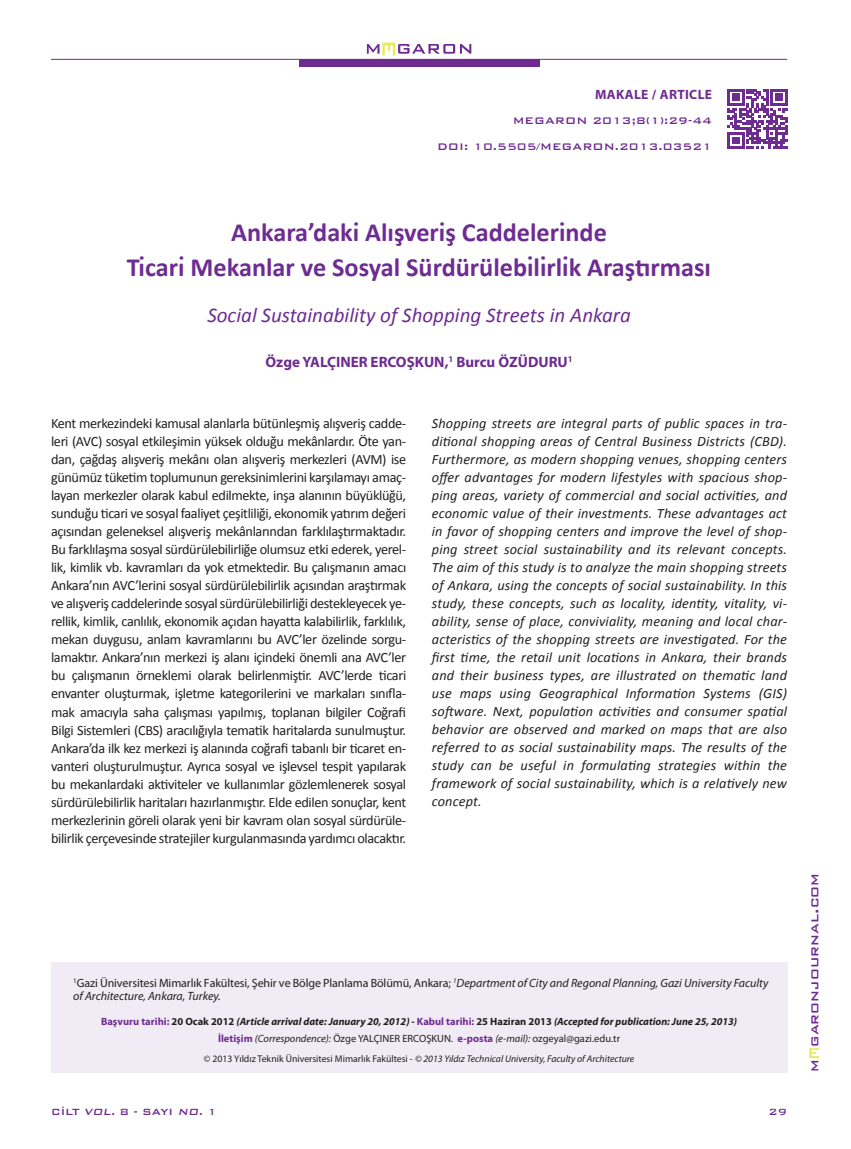
<style>
.page{position:relative;width:851px;height:1149px;background:#fff}
.page>*{position:absolute;margin:0;border:0;box-sizing:border-box;transform-origin:0 0}
.t1{font:700 26.25px/36px "Calibri";color:#6e2c91}
.t2{font:italic 21px "Calibri";color:#6e2c91}
.t3{font:500 16.5px "Bank Gothic BT";letter-spacing:.01em;color:#6e2c91}
.t4{font:700 15px "Myriad Pro";color:#6e2c91}
.t5{font:14.25px/18px "Calibri";letter-spacing:-.025em;color:#231f20;text-align:justify}
.t6{font:italic 14.25px/18px "Calibri";letter-spacing:.01em;color:#231f20;text-align:justify}
.t7{font:700 13.5px "Myriad Pro";letter-spacing:.025em;color:#6e2c91}
.t8{font:12.75px/25.5px "Bank Gothic Medium Ti";color:#6e2c91;text-align:right}
.t9{font:italic 12px/13.5px "Myriad Pro";color:#231f20}
.t10{font:500 12px "Bank Gothic BT";color:#6e2c91}
.t11{font:italic 700 10.5px/16.8px "Myriad Pro";color:#231f20;text-align:center}
.t12{font:italic 9.75px "Myriad Pro";color:#231f20}
.s1{font-style:normal}
.s2{font-style:normal;color:#6e2c91}
.s3{font-weight:400}
.s4{font-weight:400;font-style:normal}
.s5{font-style:italic}
</style>
<div class="page">
<div style="left:299px;top:59px;width:240px;height:7px;background:#6e2c91"></div>
<svg style="left:809px;top:1048px;width:10px;height:9px"></svg>
<svg style="left:367px;top:43px;width:104px;height:13px"></svg>
<hr style="left:51px;top:59px;width:736px;height:1px;background:#6e2c91">
<svg style="left:727px;top:89px;width:60px;height:60px"></svg>
<div style="left:51px;top:961px;width:736px;height:110px;background:#f0ebf4"></div>
<p class="t7" style="left:595px;top:86px;width:118px">MAKALE / ARTICLE</p>
<p class="t8" style="left:437px;top:108px;width:276px">MEGARON 2013;8(1):29-44<br>DOI: 10.5505/MEGARON.2013.03521</p>
<h1 class="t1" style="left:127px;top:213px;width:582px;text-indent:441px">̇<br>Ticari Mekanlar ve Sosyal Sürdürülebili̇rli̇ k Araştırması</h1>
<h1 class="t1" style="left:362px;top:214px;width:246px">̇ ışveriş Caddelerinde</h1>
<h1 class="t1" style="left:448px;top:213px;width:10px">̇</h1>
<h1 class="t1" style="left:231px;top:214px;width:158px">Ankara’daki Al</h1>
<h1 class="t1" style="left:148px;top:247px;width:10px">̇</h1>
<h1 class="t1" style="left:187px;top:247px;width:10px">̇</h1>
<h1 class="t1" style="left:571px;top:247px;width:10px">̇</h1>
<h2 class="t2" style="left:207px;top:300px;width:425px">Social Sustainability of Shopping Streets in Ankara</h2>
<p class="t4" style="left:265px;top:354px;width:308px">Özge YALÇINER ERCOŞKUN,<sup>1</sup> Burcu ÖZÜDURU<sup>1</sup></p>
<p class="t5" style="left:51px;top:414px;width:357px">Kent merkezindeki kamusal alanlarla bütünleşmiş alışveriş cadde&shy;leri (AVC) sosyal etkileşimin yüksek olduğu mekânlardır. Öte yan&shy;dan, çağdaş alışveriş mekânı olan alışveriş merkezleri (AVM) ise günümüz tüketim toplumunun gereksinimlerini karşılamayı amaç&shy;layan merkezler olarak kabul edilmekte, inşa alanının büyüklüğü, sunduğu ticari ve sosyal faaliyet çeşitliliği, ekonomik yatırım değeri açısından geleneksel alışveriş mekânlarından farklılaştırmaktadır.<br>Bu farklılaşma sosyal sürdürülebilirliğe olumsuz etki ederek, yerel&shy;lik, kimlik vb. kavramları da yok etmektedir. Bu çalışmanın amacı Ankara’nın AVC’lerini sosyal sürdürülebilirlik açısından araştırmak ve alışveriş caddelerinde sosyal sürdürülebilirliği destekleyecek ye&shy;rellik, kimlik, canlılık, ekonomik açıdan hayatta kalabilirlik, farklılık, mekan duygusu, anlam kavramlarını bu AVC’ler özelinde sorgu&shy;lamaktır. Ankara’nın merkezi iş alanı içindeki önemli ana AVC’ler bu çalışmanın örneklemi olarak belirlenmiştir. AVC’lerde ticari envanter oluşturmak, işletme kategorilerini ve markaları sınıfla&shy;mak amacıyla saha çalışması yapılmış, toplanan bilgiler Coğrafi Bilgi Sistemleri (CBS) aracılığıyla tematik haritalarda sunulmuştur.<br>Ankara’da ilk kez merkezi iş alanında coğrafi tabanlı bir ticaret en&shy;vanteri oluşturulmuştur. Ayrıca sosyal ve işlevsel tespit yapılarak bu mekanlardaki aktiviteler ve kullanımlar gözlemlenerek sosyal sürdürülebilirlik haritaları hazırlanmıştır. Elde edilen sonuçlar, kent merkezlerinin göreli olarak yeni bir kavram olan sosyal sürdürüle&shy;bilirlik çerçevesinde stratejiler kurgulanmasında yardımcı olacaktır.</p>
<p class="t6" style="left:432px;top:414px;width:357px">Shopping streets are integral parts of public spaces in tra&shy;ditional shopping areas of Central Business Districts (CBD).<br>Furthermore, as modern shopping venues, shopping centers offer advantages for modern lifestyles with spacious shop&shy;ping areas, variety of commercial and social activities, and economic value of their investments. These advantages act in favor of shopping centers and improve the level of shop&shy;ping street social sustainability and its relevant concepts.<br>The aim of this study is to analyze the main shopping streets of Ankara, using the concepts of social sustainability. In this study, these concepts, such as locality, identity, vitality, vi&shy;ability, sense of place, conviviality, meaning and local char&shy;acteristics of the shopping streets are investigated. For the first time, the retail unit locations in Ankara, their brands and their business types, are illustrated on thematic land use maps using Geographical Information Systems (GIS) software. Next, population activities and consumer spatial behavior are observed and marked on maps that are also referred to as social sustainability maps. The results of the study can be useful in formulating strategies within the framework of social sustainability, which is a relatively new concept.</p>
<p class="t9" style="left:73px;top:976px;width:696px"><sup>1</sup><span class="s1">Gazi Üniversitesi Mimarlık Fakültesi, Şehir ve Bölge Planlama Bölümü, Ankara;</span> <sup>1</sup>Department of City and Regonal Planning, Gazi University Faculty of Architecture, Ankara, Turkey.</p>
<p class="t11" style="left:101px;top:1012px;width:637px"><span class="s2">Başvuru tarihi:</span> <span class="s1">20 Ocak 2012</span> (Article arrival date: January 20, 2012) - <span class="s2">Kabul tarihi:</span> <span class="s1">25 Haziran 2013</span> (Accepted for publication: June 25, 2013)<br><span class="s2">İletişim</span> <span class="s3">(Correspondence):</span> <span class="s4">Özge YALÇINER ERCOŞKUN.</span> <span class="s2">e-posta</span> <span class="s3">(e-mail):</span> <span class="s4">ozgeyal@gazi.edu.tr</span></p>
<p class="t12" style="left:204px;top:1052px;width:432px"><span class="s1">© 2013 Yıldız Teknik Üniversitesi Mimarlık Fakültesi -</span> © 2013 Yıldız Technical University, Faculty of Architecture</p>
<p class="t10" style="left:51px;top:1104px;width:167px">CİLT <span class="s5">VOL.</span> 8 - SAYI <span class="s5">NO.</span> 1</p>
<p class="t10" style="left:768px;top:1104px;width:20px">29</p>
<p class="t3" style="left:805px;top:1071px;width:201px;rotate:-90deg">m garonjournal.com</p>
</div>
